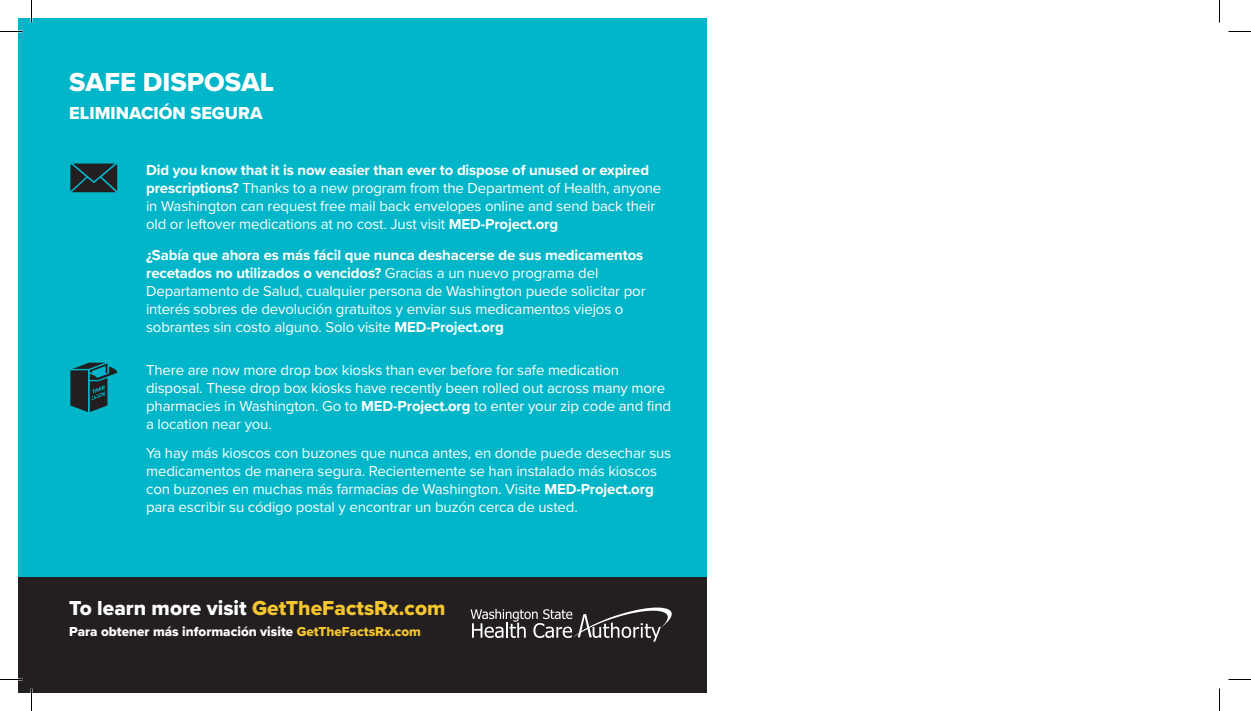
<style>
.page{position:relative;width:1251px;height:711px;background:#fff}
.page>*{position:absolute;margin:0;border:0;box-sizing:border-box;transform-origin:0 0}
.t1{font:27px "Proxima Nova Extrabld";color:#fff}
.t2{font:21px "Proxima Nova Extrabld";color:#f5c62e}
.t3{font:18px "Proxima Nova Extrabld";color:#fff}
.t4{font:15px/18px "Proxima Nova";letter-spacing:-.01em;color:#fff}
.t5{font:13.5px "Proxima Nova Extrabld";color:#fff}
.s1{font-weight:700}
.s2{color:#fff}
.s3{color:#f5c62e}
</style>
<div class="page">
<div style="left:18px;top:18px;width:688px;height:594px;background:#00b6c8"></div>
<div style="left:18px;top:578px;width:688px;height:115px;background:#231f20"></div>
<svg style="left:70px;top:164px;width:47px;height:28px"></svg>
<svg style="left:70px;top:363px;width:47px;height:49px"></svg>
<svg style="left:471px;top:607px;width:201px;height:35px"></svg>
<svg style="left:0;top:31px;width:22px;height:1px"></svg>
<svg style="left:1228px;top:31px;width:23px;height:1px"></svg>
<svg style="left:0;top:679px;width:22px;height:1px"></svg>
<svg style="left:1228px;top:679px;width:23px;height:1px"></svg>
<svg style="left:31px;top:0;width:1px;height:22px"></svg>
<svg style="left:31px;top:688px;width:1px;height:23px"></svg>
<svg style="left:1219px;top:0;width:1px;height:22px"></svg>
<svg style="left:1219px;top:688px;width:1px;height:23px"></svg>
<h1 class="t1" style="left:69px;top:61px;width:206px">SAFE DISPOSAL</h1>
<p class="t3" style="left:69px;top:100px;width:195px">ELIMINACIÓN SEGURA</p>
<p class="t4" style="left:146px;top:161px;width:517px"><span class="s1">Did you know that it is now easier than ever to dispose of unused or expired prescriptions?</span> Thanks to a new program from the Department of Health, anyone in Washington can request free mail back envelopes online and send back their old or leftover medications at no cost. Just visit <span class="s1">MED-Project.org</span></p>
<p class="t4" style="left:146px;top:245px;width:501px"><span class="s1">¿Sabía que ahora es más fácil que nunca deshacerse de sus medicamentos recetados no utilizados o vencidos?</span> Gracias a un nuevo programa del Departamento de Salud, cualquier persona de Washington puede solicitar por interés sobres de devolución gratuitos y enviar sus medicamentos viejos o sobrantes sin costo alguno. Solo visite <span class="s1">MED-Project.org</span></p>
<p class="t4" style="left:146px;top:360px;width:527px">There are now more drop box kiosks than ever before for safe medication disposal. These drop box kiosks have recently been rolled out across many more pharmacies in Washington. Go to <span class="s1">MED-Project.org</span> to enter your zip code and find a location near you.</p>
<p class="t4" style="left:146px;top:443px;width:527px">Ya hay más kioscos con buzones que nunca antes, en donde puede desechar sus medicamentos de manera segura. Recientemente se han instalado más kioscos con buzones en muchas más farmacias de Washington. Visite <span class="s1">MED-Project.org </span>para escribir su código postal y encontrar un buzón cerca de usted.</p>
<h2 class="t2" style="left:69px;top:592px;width:378px"><span class="s2">To learn more visit</span> GetTheFactsRx.com</h2>
<p class="t5" style="left:69px;top:621px;width:353px">Para obtener más información visite <span class="s3">GetTheFactsRx.com</span></p>
</div>
